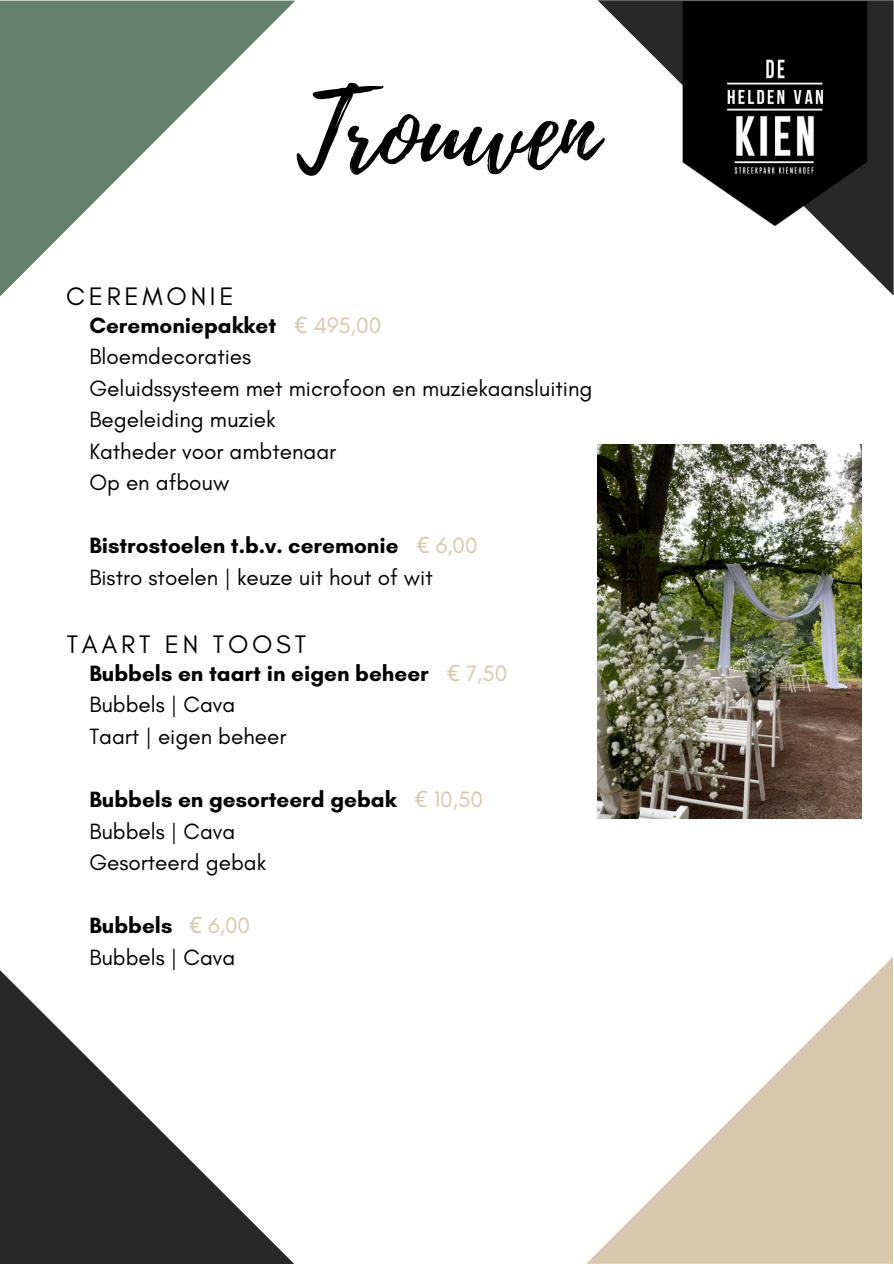
<style>
.page{position:relative;width:894px;height:1264px;background:#fff}
.page>*{position:absolute;margin:0;border:0;box-sizing:border-box;transform-origin:0 0}
.t1{font:105.9px "Playlist Script";color:#000}
.t2{font:25.8px "Glacial Indifference";letter-spacing:.145em;color:#000}
.t3{font:22.5px "Glacial Indifference";color:#000}
.t4{font:700 22.5px "Glacial Indifference";color:#000}
.s1{font-family:"Noto Sans";font-weight:400;color:#d7c7ad}
.s2{font-weight:400;color:#d7c7ad}
</style>
<div class="page">
<svg style="left:0;top:970px;width:294px;height:293px;fill:#282829"></svg>
<svg style="left:587px;top:958px;width:305px;height:305px"></svg>
<svg style="left:0;top:1px;width:295px;height:295px"></svg>
<img style="left:597px;top:445px;width:263px;height:373px">
<img style="left:620px;top:0;width:273px;height:288px">
<p class="t2" style="left:66px;top:280px;width:169px">CEREMONIE</p>
<p class="t1" style="left:296px;top:56px;width:301px">Trouwen</p>
<p class="t4" style="left:89px;top:311px;width:293px">Ceremoniepakket <span class="s1">€</span> <span class="s2">495,00</span></p>
<h1 class="t3" style="left:89px;top:343px;width:163px">Bloemdecoraties</h1>
<h2 class="t3" style="left:89px;top:374px;width:504px">Geluidssysteem met microfoon en muziekaansluiting</h2>
<p class="t3" style="left:89px;top:406px;width:188px">Begeleiding muziek</p>
<p class="t3" style="left:89px;top:437px;width:248px">Katheder voor ambtenaar</p>
<p class="t3" style="left:89px;top:469px;width:141px">Op en afbouw</p>
<p class="t4" style="left:89px;top:532px;width:390px">Bistrostoelen t.b.v. ceremonie <span class="s1">€</span> <span class="s2">6,00</span></p>
<p class="t3" style="left:89px;top:563px;width:345px">Bistro stoelen | keuze uit hout of wit</p>
<p class="t2" style="left:67px;top:628px;width:241px">TAART EN TOOST</p>
<h2 class="t4" style="left:89px;top:659px;width:419px">Bubbels en taart in eigen beheer <span class="s1">€</span> <span class="s2">7,50</span></h2>
<p class="t3" style="left:89px;top:691px;width:147px">Bubbels | Cava</p>
<p class="t3" style="left:89px;top:722px;width:198px">Taart | eigen beheer</p>
<p class="t4" style="left:89px;top:785px;width:395px">Bubbels en gesorteerd gebak <span class="s1">€</span> <span class="s2">10,50</span></p>
<p class="t3" style="left:89px;top:817px;width:147px">Bubbels | Cava</p>
<p class="t3" style="left:89px;top:848px;width:178px">Gesorteerd gebak</p>
<p class="t4" style="left:89px;top:911px;width:162px">Bubbels <span class="s1">€</span> <span class="s2">6,00</span></p>
<p class="t3" style="left:89px;top:943px;width:147px">Bubbels | Cava</p>
</div>
